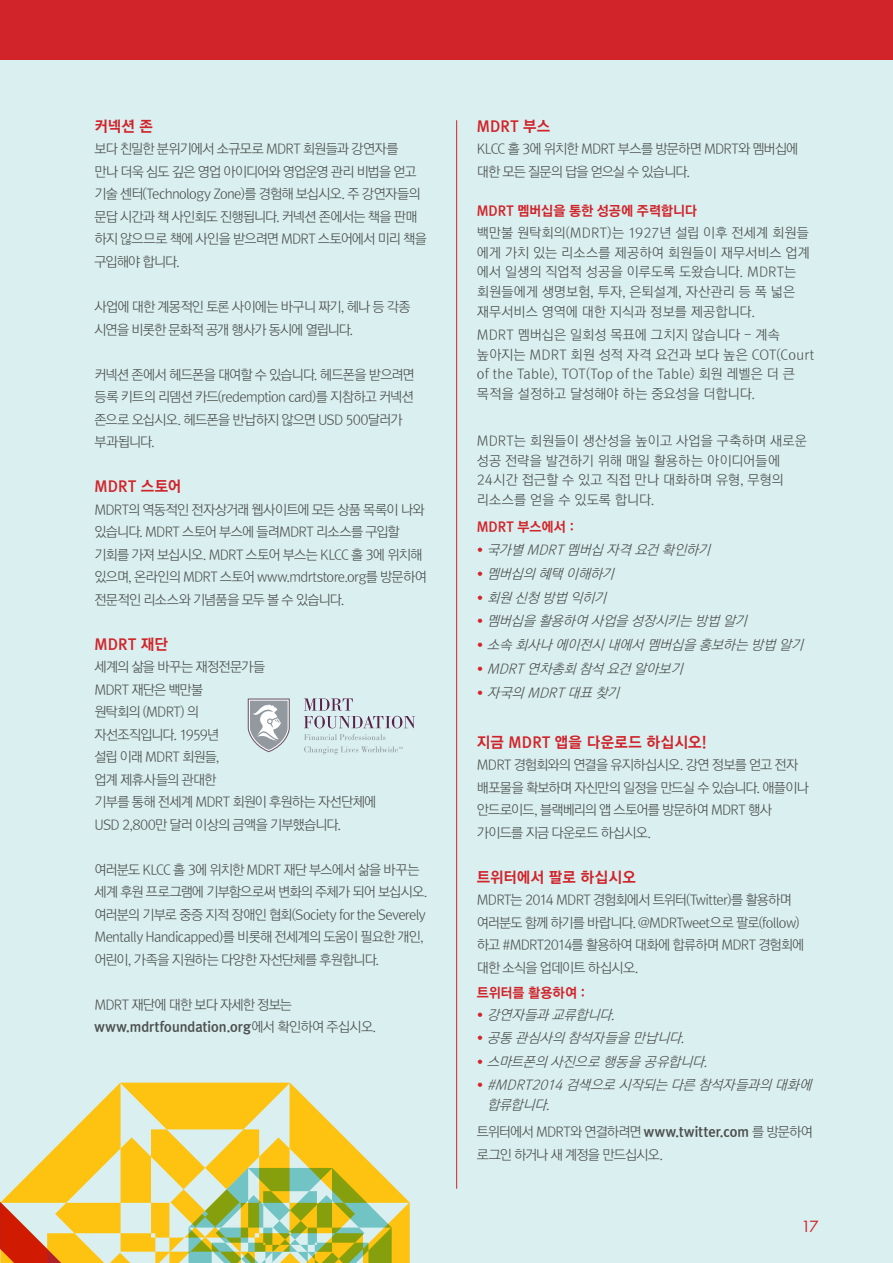
<style>
.page{position:relative;width:893px;height:1263px;background:#daefef}
.page>*{position:absolute;margin:0;border:0;box-sizing:border-box;transform-origin:0 0}
.Body_Paragraph{font:15px "Rix Go EB";letter-spacing:.01em;color:#d1232a}
.Header_D{font:15px "Futura";color:#d1232a}
.Body_Paragraph-2{font:13.5px/22.5px "Rix Go L";letter-spacing:-.05em;color:#4c504f}
.Body_Paragraph-3{font:13.5px/19.5px "Rix Go L";letter-spacing:.005em;color:#4c504f}
.Body_Paragraph-4{font:italic 13.5px/19.5px "Rix Go L";color:#4c504f}
.Body_Paragraph-5{font:13.5px "Rix Go EB";letter-spacing:-.005em;color:#d1232a}
.Body_Paragraph-6{font:13.5px "Rix Go EB";letter-spacing:.005em;color:#4c504f}
.s1{font-family:"Rix Go L"}
.s2{font-family:"Futura";font-style:normal;font-size:11.25px;color:#d1232a}
.s3{font-family:"Rix Go EB"}
</style>
<div class="page">
<svg style="left:0;top:1083px;width:410px;height:180px"></svg>
<div style="left:0;top:0;width:893px;height:60px;background:#d1232a"></div>
<hr style="left:456px;top:120px;width:1px;height:1069px;background:#d1232a">
<svg style="left:304px;top:698px;width:111px;height:30px"></svg>
<svg style="left:304px;top:734px;width:81px;height:6px"></svg>
<svg style="left:304px;top:746px;width:99px;height:9px"></svg>
<svg style="left:248px;top:698px;width:42px;height:54px"></svg>
<p class="Body_Paragraph" style="left:94px;top:118px;width:60px">커넥션 존</p>
<p class="Body_Paragraph-2" style="left:94px;top:138px;width:334px">보다 친밀한 분위기에서 소규모로 MDRT 회원들과 강연자를<br>만나 더욱 심도 깊은 영업 아이디어와 영업운영 관리 비법을 얻고 기술 센터(Technology Zone)를 경험해 보십시오. 주 강연자들의 문답 시간과 책 사인회도 진행됩니다. 커넥션 존에서는 책을 판매 하지 않으므로 책에 사인을 받으려면 MDRT 스토어에서 미리 책을 구입해야 합니다.</p>
<p class="Body_Paragraph-2" style="left:94px;top:296px;width:318px">사업에 대한 계몽적인 토론 사이에는 바구니 짜기, 헤나 등 각종 시연을 비롯한 문화적 공개 행사가 동시에 열립니다.</p>
<p class="Body_Paragraph-2" style="left:94px;top:363px;width:322px">커넥션 존에서 헤드폰을 대여할 수 있습니다. 헤드폰을 받으려면 등록 키트의 리뎀션 카드(redemption card)를 지참하고 커넥션 존으로 오십시오. 헤드폰을 반납하지 않으면 USD 500달러가 부과됩니다.</p>
<p class="Body_Paragraph" style="left:94px;top:478px;width:88px">MDRT 스토어</p>
<p class="Body_Paragraph-2" style="left:94px;top:498px;width:334px">MDRT의 역동적인 전자상거래 웹사이트에 모든 상품 목록이 나와 있습니다. MDRT 스토어 부스에 들려MDRT 리소스를 구입할 기회를 가져 보십시오. MDRT 스토어 부스는 KLCC 홀 3에 위치해 있으며, 온라인의 MDRT 스토어 www.mdrtstore.org를 방문하여 전문적인 리소스와 기념품을 모두 볼 수 있습니다.</p>
<p class="Body_Paragraph" style="left:94px;top:636px;width:75px">MDRT 재단</p>
<p class="Body_Paragraph-2" style="left:94px;top:656px;width:172px">세계의 삶을 바꾸는 재정전문가들</p>
<p class="Body_Paragraph-2" style="left:94px;top:678px;width:283px">MDRT 재단은 백만불<br>원탁회의 (MDRT) 의<br>자선조직입니다. 1959년<br>설립 이래 MDRT 회원들,<br>업계 제휴사들의 관대한<br>기부를 통해 전세계 MDRT 회원이 후원하는 자선단체에</p>
<p class="Body_Paragraph-2" style="left:94px;top:813px;width:248px">USD 2,800만 달러 이상의 금액을 기부했습니다.</p>
<p class="Body_Paragraph-2" style="left:94px;top:858px;width:335px">여러분도 KLCC 홀 3에 위치한 MDRT 재단 부스에서 삶을 바꾸는 세계 후원 프로그램에 기부함으로써 변화의 주체가 되어 보십시오. 여러분의 기부로 중증 지적 장애인 협회(Society for the Severely Mentally Handicapped)를 비롯해 전세계의 도움이 필요한 개인, 어린이, 가족을 지원하는 다양한 자선단체를 후원합니다.</p>
<p class="Body_Paragraph-2" style="left:94px;top:993px;width:199px">MDRT 재단에 대한 보다 자세한 정보는</p>
<p class="Body_Paragraph-6" style="left:94px;top:1019px;width:283px">www.mdrtfoundation.org<span class="s1">에서 확인하여 주십시오.</span></p>
<p class="Body_Paragraph" style="left:477px;top:118px;width:75px">MDRT 부스</p>
<p class="Body_Paragraph-2" style="left:477px;top:138px;width:323px">KLCC 홀 3에 위치한 MDRT 부스를 방문하면 MDRT와 멤버십에 대한 모든 질문의 답을 얻으실 수 있습니다.</p>
<p class="Body_Paragraph-5" style="left:477px;top:203px;width:221px">MDRT 멤버십을 통한 성공에 주력합니다</p>
<p class="Body_Paragraph-3" style="left:477px;top:224px;width:335px">백만불 원탁회의(MDRT)는 1927년 설립 이후 전세계 회원들 에게 가치 있는 리소스를 제공하여 회원들이 재무서비스 업계 에서 일생의 직업적 성공을 이루도록 도왔습니다. MDRT는 회원들에게 생명보험, 투자, 은퇴설계, 자산관리 등 폭 넓은 재무서비스 영역에 대한 지식과 정보를 제공합니다.</p>
<p class="Body_Paragraph-3" style="left:477px;top:326px;width:339px">MDRT 멤버십은 일회성 목표에 그치지 않습니다 - 계속 높아지는 MDRT 회원 성적 자격 요건과 보다 높은 COT(Court of the Table), TOT(Top of the Table) 회원 레벨은 더 큰 목적을 설정하고 달성해야 하는 중요성을 더합니다.</p>
<p class="Body_Paragraph-3" style="left:477px;top:432px;width:332px">MDRT는 회원들이 생산성을 높이고 사업을 구축하며 새로운 성공 전략을 발견하기 위해 매일 활용하는 아이디어들에<br>24시간 접근할 수 있고 직접 만나 대화하며 유형, 무형의 리소스를 얻을 수 있도록 합니다.</p>
<p class="Body_Paragraph-5" style="left:477px;top:519px;width:99px">MDRT 부스에서 :</p>
<p class="Body_Paragraph-4" style="left:477px;top:540px;width:239px"><span class="s2">•</span> 국가별 MDRT멤버십 자격 요건 확인하기</p>
<p class="Body_Paragraph-4" style="left:477px;top:564px;width:143px"><span class="s2">•</span> 멤버십의 혜택 이해하기</p>
<p class="Body_Paragraph-4" style="left:477px;top:588px;width:135px"><span class="s2">•</span> 회원 신청 방법 익히기</p>
<p class="Body_Paragraph-4" style="left:477px;top:612px;width:276px"><span class="s2">•</span> 멤버십을 활용하여 사업을 성장시키는 방법 알기</p>
<p class="Body_Paragraph-4" style="left:477px;top:635px;width:332px"><span class="s2">•</span> 소속 회사나 에이전시 내에서 멤버십을 홍보하는 방법 알기</p>
<p class="Body_Paragraph-4" style="left:477px;top:659px;width:212px"><span class="s2">•</span> MDRT연차총회 참석 요건 알아보기</p>
<p class="Body_Paragraph-4" style="left:477px;top:683px;width:148px"><span class="s2">•</span> 자국의 MDRT대표 찾기</p>
<p class="Body_Paragraph" style="left:477px;top:734px;width:231px">지금 MDRT 앱을 다운로드 하십시오!</p>
<p class="Body_Paragraph-2" style="left:477px;top:754px;width:333px">MDRT 경험회와의 연결을 유지하십시오. 강연 정보를 얻고 전자 배포물을 확보하며 자신만의 일정을 만드실 수 있습니다. 애플이나 안드로이드, 블랙베리의 앱 스토어를 방문하여 MDRT 행사 가이드를 지금 다운로드 하십시오.</p>
<p class="Body_Paragraph" style="left:477px;top:869px;width:160px">트위터에서 팔로 하십시오</p>
<p class="Body_Paragraph-2" style="left:477px;top:889px;width:329px">MDRT는 2014 MDRT 경험회에서 트위터(Twitter)를 활용하며 여러분도 함께 하기를 바랍니다. @MDRTweet으로 팔로(follow) 하고 #MDRT2014를 활용하여 대화에 합류하며 MDRT 경험회에 대한 소식을 업데이트 하십시오.</p>
<p class="Body_Paragraph-5" style="left:477px;top:986px;width:110px">트위터를 활용하여 :</p>
<p class="Body_Paragraph-4" style="left:477px;top:1005px;width:143px"><span class="s2">•</span> 강연자들과 교류합니다.</p>
<p class="Body_Paragraph-4" style="left:477px;top:1028px;width:213px"><span class="s2">•</span> 공통 관심사의 참석자들을 만납니다.</p>
<p class="Body_Paragraph-4" style="left:477px;top:1052px;width:236px"><span class="s2">•</span> 스마트폰의 사진으로 행동을 공유합니다.</p>
<p class="Body_Paragraph-4" style="left:487px;top:1076px;width:330px;text-indent:-10px"><span class="s2">•</span> #MDRT2014 검색으로 시작되는 다른 참석자들과의 대화에 합류합니다.</p>
<p class="Body_Paragraph-2" style="left:477px;top:1121px;width:338px">트위터에서 MDRT와 연결하려면 <span class="s3">www.twitter.com</span> 를 방문하여 로그인 하거나 새 계정을 만드십시오.</p>
<p class="Header_D" style="left:801px;top:1216px;width:19px">17</p>
</div>
